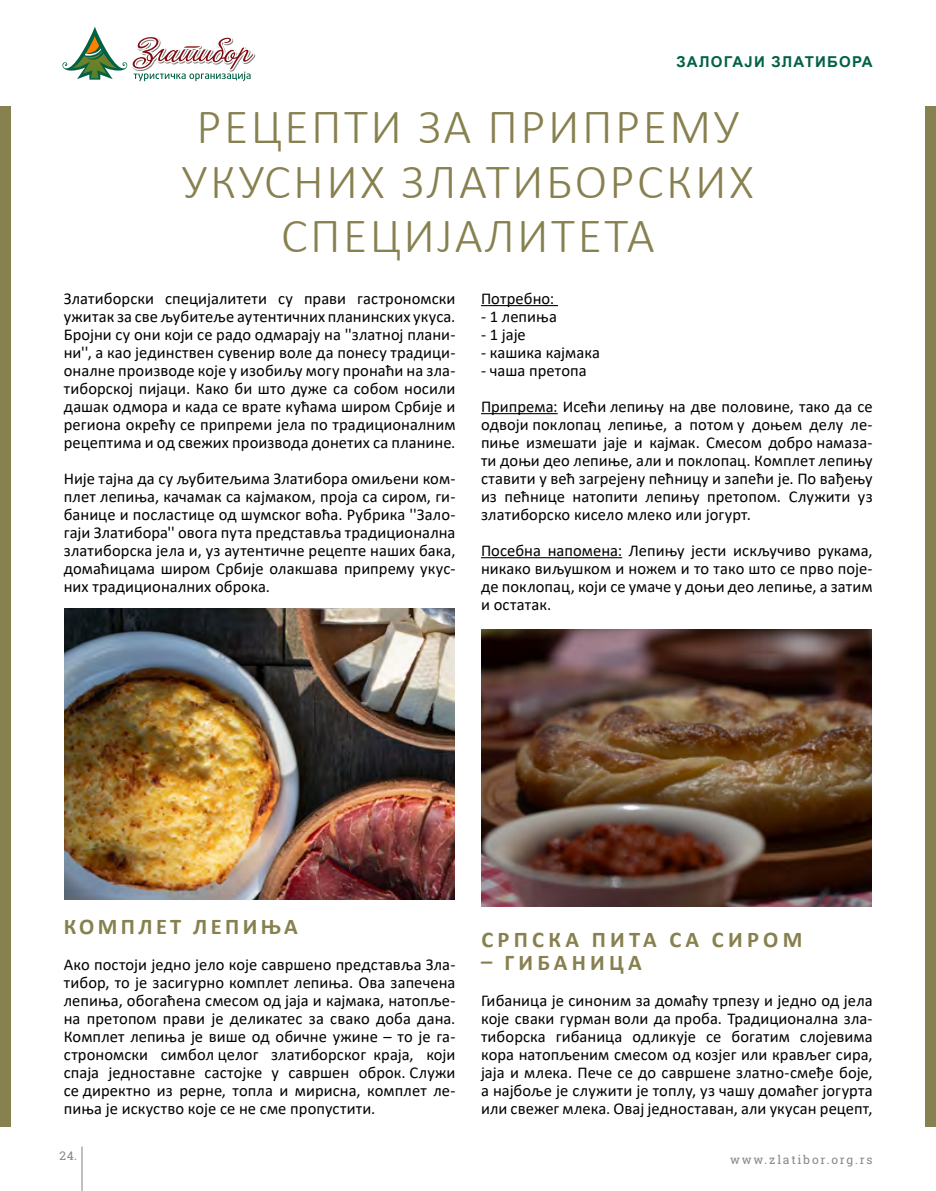
<style>
.page{position:relative;width:936px;height:1191px;background:#fff}
.page>*{position:absolute;margin:0;border:0;box-sizing:border-box;transform-origin:0 0}
.t1{font:300 49.5px/54px "Calibri";letter-spacing:.05em;color:#87804f;text-align:center}
.t2{font:700 22.5px "Calibri";letter-spacing:.19em;color:#87804f}
.t3{font:700 22.5px "Calibri";letter-spacing:.15em;color:#87804f}
.t4{font:16.5px/18px "Calibri";letter-spacing:.005em;color:#000;text-align:justify}
.t5{font:700 15px "Arial";letter-spacing:.08em;color:#036147}
.t6{font:12px "Roboto Slab";letter-spacing:.15em;color:#878787}
</style>
<div class="page">
<hr style="left:82px;top:1146px;width:1px;height:45px;background:#808080">
<div style="left:0;top:106px;width:10px;height:1020px;background:#87804f"></div>
<div style="left:925px;top:106px;width:10px;height:1020px;background:#87804f"></div>
<hr style="left:481px;top:305px;width:77px;height:1px;background:#000">
<hr style="left:481px;top:413px;width:76px;height:1px;background:#000">
<hr style="left:481px;top:557px;width:141px;height:1px;background:#000">
<img style="left:65px;top:608px;width:389px;height:291px">
<img style="left:482px;top:629px;width:389px;height:277px">
<svg style="left:62px;top:27px;width:194px;height:54px"></svg>
<p class="t5" style="left:676px;top:51px;width:198px">ЗАЛОГАЈИ ЗЛАТИБОРА</p>
<h1 class="t1" style="left:182px;top:100px;width:573px">РЕЦЕПТИ ЗА ПРИПРЕМУ<br>УКУСНИХ ЗЛАТИБОРСКИХ<br>СПЕЦИЈАЛИТЕТА</h1>
<p class="t4" style="left:64px;top:289px;width:393px">Златиборски специјалитети су прави гастрономски ужитак за све љубитеље аутентичних планинских укуса.<br>Бројни су они који се радо одмарају на ''златној плани&shy;ни'', а као јединствен сувенир воле да понесу традици&shy;оналне производе које у изобиљу могу пронаћи на зла&shy;тиборској пијаци. Како би што дуже са собом носили дашак одмора и када се врате кућама широм Србије и региона окрећу се припреми јела по традиционалним рецептима и од свежих производа донетих са планине.</p>
<p class="t4" style="left:64px;top:469px;width:393px">Није тајна да су љубитељима Златибора омиљени ком&shy;плет лепиња, качамак са кајмаком, проја са сиром, ги&shy;банице и посластице од шумског воћа. Рубрика ''Зало&shy;гаји Златибора'' овога пута представља традиционална златиборска јела и, уз аутентичне рецепте наших бака, домаћицама широм Србије олакшава припрему укус&shy;них традиционалних оброка.</p>
<p class="t4" style="left:481px;top:289px;width:75px">Потребно:</p>
<p class="t4" style="left:481px;top:307px;width:77px">- 1 лепиња</p>
<p class="t4" style="left:481px;top:325px;width:46px">- 1 јаје</p>
<p class="t4" style="left:481px;top:343px;width:120px">- кашика кајмака</p>
<p class="t4" style="left:481px;top:352px;width:393px;line-height:36px">- чаша претопа<br>Припрема: Исећи лепињу на две половине, тако да се</p>
<p class="t4" style="left:481px;top:415px;width:393px">одвоји поклопац лепиње, а потом у доњем делу ле&shy;пиње измешати јаје и кајмак. Смесом добро намаза&shy;ти доњи део лепиње, али и поклопац. Комплет лепињу ставити у већ загрејену пећницу и запећи је. По вађењу из пећнице натопити лепињу претопом. Служити уз златиборско кисело млеко или јогурт.</p>
<p class="t4" style="left:481px;top:541px;width:393px">Посебна напомена: Лепињу јести искључиво рукама, никако виљушком и ножем и то тако што се прво поје&shy;де поклопац, који се умаче у доњи део лепиње, а затим и остатак.</p>
<h2 class="t3" style="left:64px;top:910px;width:235px">КОМПЛЕТ ЛЕПИЊА</h2>
<p class="t4" style="left:64px;top:955px;width:393px">Ако постоји једно јело које савршено представља Зла&shy;тибор, то је засигурно комплет лепиња. Ова запечена лепиња, обогаћена смесом од јаја и кајмака, натопље&shy;на претопом прави је деликатес за свако доба дана.<br>Комплет лепиња је више од обичне ужине – то је га&shy;строномски симбол целог златиборског краја, који спаја једноставне састојке у савршен оброк. Служи се директно из рерне, топла и мирисна, комплет ле&shy;пиња је искуство које се не сме пропустити.</p>
<h2 class="t2" style="left:481px;top:924px;width:322px">СРПСКА ПИТА СА СИРОМ</h2>
<h2 class="t2" style="left:481px;top:946px;width:162px">– ГИБАНИЦА</h2>
<p class="t4" style="left:481px;top:991px;width:393px">Гибаница је синоним за домаћу трпезу и једно од јела које сваки гурман воли да проба. Традиционална зла&shy;тиборска гибаница одликује се богатим слојевима кора натопљеним смесом од козјег или крављег сира, јаја и млека. Пече се до савршене златно-смеђе боје, а најбоље је служити је топлу, уз чашу домаћег јогурта или свежег млека. Овај једноставан, али укусан рецепт,</p>
<p class="t6" style="left:60px;top:1147px;width:19px">24.</p>
<p class="t6" style="left:730px;top:1151px;width:144px">www.zlatibor.org.rs</p>
</div>
